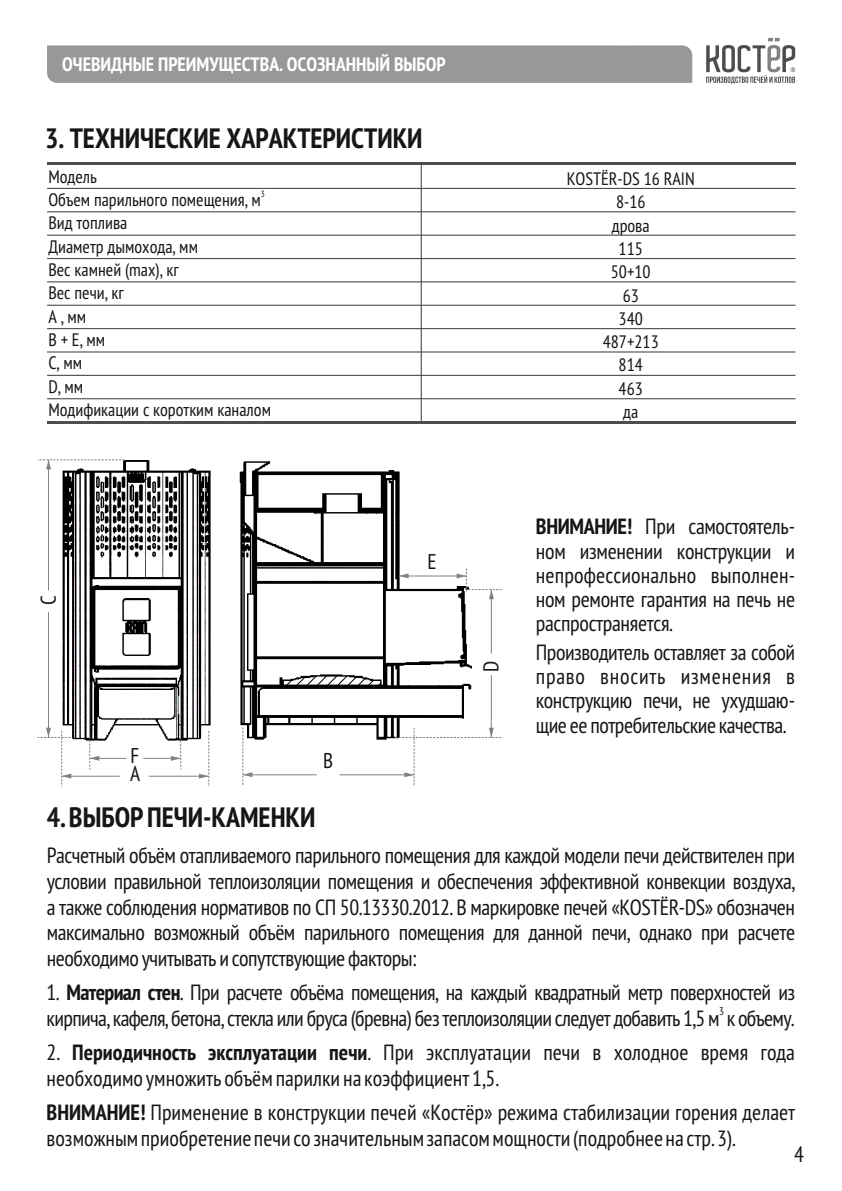
<style>
.page{position:relative;width:842px;height:1191px;background:#fff}
.page>*{position:absolute;margin:0;border:0;box-sizing:border-box;transform-origin:0 0}
.t1{font:700 condensed 28px "PT Sans";color:#151616}
.t2{font:condensed 22px/24.2px "PT Sans";letter-spacing:-.015em;color:#151616;text-align:justify}
.t3{font:condensed 21.4px "PT Sans";color:#151616}
.t4{font:700 condensed 19.4px "PT Sans";color:#fff}
.t5{font:condensed 18px/23.4px "PT Sans";color:#151616}
.t6{font:condensed 11px "PT Sans";color:#151616}
.t7{font:condensed 9px "PT Sans";color:#151616}
.s1{font-weight:700}
</style>
<div class="page">
<img style="left:49px;top:460px;width:162px;height:292px">
<hr style="left:48px;top:612px;width:1px;height:125px;background:#818281">
<hr style="left:48px;top:460px;width:1px;height:130px;background:#818281">
<svg style="left:39px;top:459px;width:86px;height:10px"></svg>
<hr style="left:149px;top:776px;width:60px;height:1px;background:#818281">
<svg style="left:199px;top:731px;width:10px;height:54px"></svg>
<hr style="left:62px;top:776px;width:58px;height:1px;background:#818281">
<svg style="left:38px;top:727px;width:33px;height:58px"></svg>
<hr style="left:340px;top:774px;width:74px;height:1px;background:#818281">
<hr style="left:243px;top:774px;width:74px;height:1px;background:#818281">
<svg style="left:243px;top:751px;width:9px;height:34px"></svg>
<hr style="left:143px;top:758px;width:38px;height:1px;background:#818281">
<svg style="left:171px;top:692px;width:10px;height:77px"></svg>
<hr style="left:90px;top:758px;width:36px;height:1px;background:#818281">
<svg style="left:89px;top:691px;width:10px;height:78px"></svg>
<hr style="left:421px;top:163px;width:1px;height:258px;background:#4e4e4d">
<hr style="left:47px;top:188px;width:748px;height:1px;background:#4e4e4d">
<hr style="left:47px;top:211px;width:748px;height:1px;background:#4e4e4d">
<hr style="left:47px;top:235px;width:748px;height:1px;background:#4e4e4d">
<hr style="left:47px;top:258px;width:748px;height:1px;background:#4e4e4d">
<hr style="left:47px;top:281px;width:748px;height:1px;background:#4e4e4d">
<hr style="left:47px;top:305px;width:748px;height:1px;background:#4e4e4d">
<hr style="left:47px;top:328px;width:748px;height:1px;background:#4e4e4d">
<hr style="left:47px;top:351px;width:748px;height:1px;background:#4e4e4d">
<hr style="left:47px;top:162px;width:748px;height:2px;background:#4e4e4d">
<hr style="left:47px;top:421px;width:748px;height:2px;background:#4e4e4d">
<hr style="left:47px;top:375px;width:748px;height:1px;background:#4e4e4d">
<hr style="left:47px;top:398px;width:748px;height:1px;background:#4e4e4d">
<div style="left:47px;top:45px;width:645px;height:38px;background:#989899"></div>
<svg style="left:706px;top:38px;width:89px;height:46px"></svg>
<img style="left:239px;top:461px;width:225px;height:290px">
<svg style="left:240px;top:469px;width:232px;height:249px"></svg>
<hr style="left:399px;top:575px;width:67px;height:1px;background:#818281">
<svg style="left:399px;top:573px;width:10px;height:5px"></svg>
<hr style="left:491px;top:675px;width:1px;height:62px;background:#818281">
<svg style="left:395px;top:727px;width:108px;height:59px"></svg>
<hr style="left:491px;top:589px;width:1px;height:64px;background:#818281">
<svg style="left:457px;top:568px;width:45px;height:31px"></svg>
<p class="t4" style="left:62px;top:56px;width:385px">ОЧЕВИДНЫЕ ПРЕИМУЩЕСТВА. ОСОЗНАННЫЙ ВЫБОР</p>
<p class="t1" style="left:45px;top:127px;width:379px">3. ТЕХНИЧЕСКИЕ ХАРАКТЕРИСТИКИ</p>
<p class="t5" style="left:48px;top:166px;width:50px">Модель</p>
<p class="t7" style="left:261px;top:190px;width:6px">3</p>
<p class="t5" style="left:48px;top:190px;width:224px">Объем парильного помещения, м<br>Вид топлива<br>Диаметр дымохода, мм<br>Вес камней (max), кг<br>Вес печи, кг<br>A , мм<br>B + E, мм<br>C, мм<br>D, мм<br>Модификации с коротким каналом</p>
<p class="t5" style="left:567px;top:169px;width:130px;text-align:center">КOSTЁR-DS 16 RAIN<br>8-16<br>дрова<br>115<br>50+10<br>63<br>340<br>487+213<br>814<br>463<br>да</p>
<p class="t3" style="left:40px;top:605px;width:11px;rotate:-90deg">С</p>
<p class="t3" style="left:131px;top:746px;width:10px">F</p>
<p class="t3" style="left:130px;top:765px;width:12px">А</p>
<p class="t3" style="left:323px;top:752px;width:12px">B</p>
<p class="t3" style="left:428px;top:552px;width:11px">E</p>
<p class="t3" style="left:482px;top:672px;width:13px;rotate:-90deg">D</p>
<p class="t2" style="left:536px;top:517px;width:261px"><span class="s1">ВНИМАНИЕ!</span> При самостоятель&shy;ном изменении конструкции и непрофессионально выполнен&shy;ном ремонте гарантия на печь не распространяется.</p>
<p class="t2" style="left:536px;top:642px;width:261px">Производитель оставляет за собой право вносить изменения в конструкцию печи, не ухудшаю&shy;щие ее потребительские качества.</p>
<p class="t1" style="left:47px;top:806px;width:270px">4. ВЫБОР ПЕЧИ-КАМЕНКИ</p>
<p class="t2" style="left:47px;top:845px;width:750px;line-height:25.6px">Расчетный объём отапливаемого парильного помещения для каждой модели печи действителен при условии правильной теплоизоляции помещения и обеспечения эффективной конвекции воздуха, а также соблюдения нормативов по СП 50.13330.2012. В маркировке печей «KOSTЁR-DS» обозначен максимально возможный объём парильного помещения для данной печи, однако при расчете необходимо учитывать и сопутствующие факторы:</p>
<p class="t2" style="left:47px;top:982px;width:750px">1. <span class="s1">Материал стен</span>. При расчете объёма помещения, на каждый квадратный метр поверхностей из</p>
<p class="t6" style="left:719px;top:1006px;width:6px">3</p>
<p class="t2" style="left:47px;top:1008px;width:749px">кирпича, кафеля, бетона, стекла или бруса (бревна) без теплоизоляции следует добавить 1,5 м к объему.</p>
<p class="t2" style="left:47px;top:1041px;width:750px;line-height:25.6px">2. <span class="s1">Периодичность эксплуатации печи</span>. При эксплуатации печи в холодное время года необходимо умножить объём парилки на коэффициент 1,5.</p>
<p class="t2" style="left:47px;top:1101px;width:750px;line-height:25.6px"><span class="s1">ВНИМАНИЕ!</span> Применение в конструкции печей «Костёр» режима стабилизации горения делает возможным приобретение печи со значительным запасом мощности (подробнее на стр. 3).</p>
<p class="t2" style="left:794px;top:1144px;width:11px">4</p>
</div>
